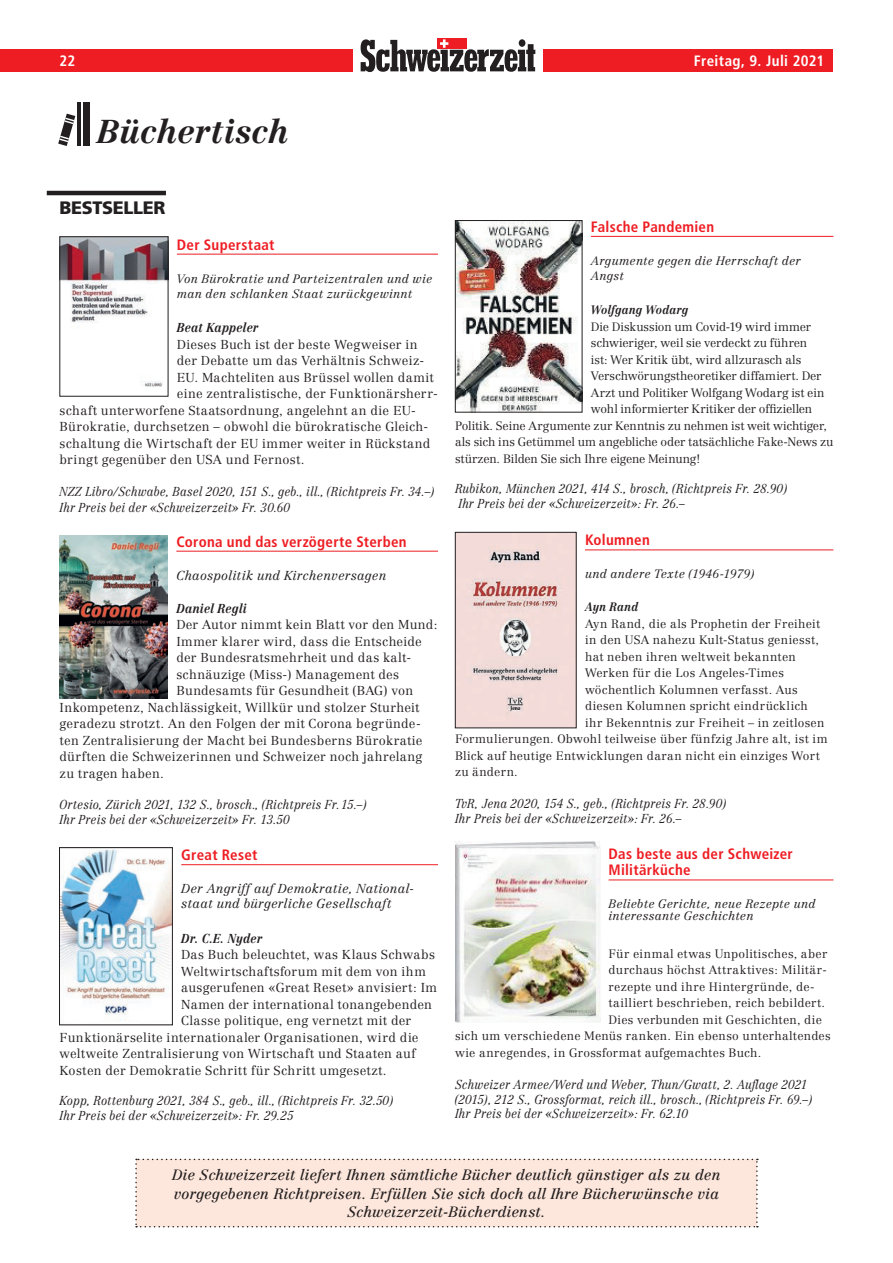
<style>
.page{position:relative;width:893px;height:1263px;background:#fff}
.page>*{position:absolute;margin:0;border:0;box-sizing:border-box;transform-origin:0 0}
.t1{font:32.55px "Centennial Bold Italic Os F";letter-spacing:.005em;color:#231f20}
.t2{font:900 18px "Frutiger";letter-spacing:-.02em;color:#231f20}
.t3{font:700 condensed 15px/16.5px "Frutiger";letter-spacing:.02em;color:#ee1d23}
.t4{font:700 condensed 15px "Frutiger";letter-spacing:.025em;color:#fff}
.t5{font:italic 14.7px/18.8px "Centennial CE";letter-spacing:.005em;color:#231f20;text-align:center}
.t6{font:300 12.75px "Centennial CE";letter-spacing:.025em;color:#231f20}
.t7{font:italic 300 12.75px/15px "Centennial CE";letter-spacing:.005em;color:#231f20;scale:.9 1}
.t8{font:italic 300 12.75px/15px "Centennial CE";letter-spacing:.005em;color:#231f20}
.t9{font:12.75px "Centennial Bold Italic Os F";letter-spacing:.015em;color:#231f20;scale:.9 1}
.t10{font:300 12px "Centennial CE";letter-spacing:.02em;color:#231f20}
.t11{font:300 12px "Centennial CE";letter-spacing:-.005em;color:#231f20}
.t12{font:italic 300 12px/15px "Centennial CE";letter-spacing:.015em;color:#231f20}
.t13{font:300 12px "Centennial CE";letter-spacing:-.015em;color:#231f20}
.t14{font:12px "Centennial Bold Italic Os F";letter-spacing:.015em;color:#231f20;scale:.9 1}
</style>
<div class="page">
<div style="left:0;top:50px;width:352px;height:22px;background:#ee1d23"></div>
<div style="left:544px;top:50px;width:289px;height:22px;background:#ee1d23"></div>
<div style="left:437px;top:38px;width:30px;height:11px;background:#ee1d23"></div>
<svg style="left:361px;top:39px;width:174px;height:33px"></svg>
<div style="left:84px;top:102px;width:6px;height:44px;background:#231f20"></div>
<hr style="left:77px;top:102px;width:4px;height:44px;background:#231f20">
<svg style="left:58px;top:114px;width:18px;height:32px"></svg>
<hr style="left:47px;top:191px;width:119px;height:4px;background:#231f20">
<hr style="left:177px;top:254px;width:261px;height:1px;background:#ee1d23">
<hr style="left:176px;top:551px;width:262px;height:1px;background:#ee1d23">
<hr style="left:181px;top:864px;width:257px;height:1px;background:#ee1d23">
<img style="left:62px;top:238px;width:104px;height:149px">
<div style="left:60px;top:236px;width:108px;height:160px;border:1px solid #231f20"></div>
<div style="left:135px;top:1159px;width:623px;height:68px;background:#fde7dc"></div>
<img style="left:60px;top:535px;width:108px;height:164px">
<img style="left:61px;top:849px;width:110px;height:172px">
<div style="left:59px;top:847px;width:114px;height:178px;border:1px solid #231f20"></div>
<hr style="left:591px;top:236px;width:242px;height:1px;background:#ee1d23">
<hr style="left:585px;top:550px;width:248px;height:1px;background:#ee1d23">
<hr style="left:609px;top:880px;width:224px;height:1px;background:#ee1d23">
<img style="left:457px;top:534px;width:117px;height:192px">
<div style="left:455px;top:532px;width:121px;height:196px;border:1px solid #231f20"></div>
<img style="left:457px;top:222px;width:123px;height:188px">
<div style="left:455px;top:220px;width:127px;height:192px;border:1px solid #231f20"></div>
<img style="left:455px;top:842px;width:145px;height:181px">
<p class="t4" style="left:60px;top:52px;width:17px">22</p>
<p class="t4" style="left:694px;top:52px;width:132px">Freitag, 9. Juli 2021</p>
<h1 class="t1" style="left:97px;top:112px;width:193px">Büchertisch</h1>
<h2 class="t2" style="left:60px;top:197px;width:108px">BESTSELLER</h2>
<p class="t3" style="left:177px;top:236px;width:99px">Der Superstaat</p>
<p class="t12" style="left:177px;top:271px;width:257px">Von Bürokratie und Parteizentralen und wie man den schlanken Staat zurückgewinnt</p>
<p class="t9" style="left:177px;top:320px;width:92px">Beat Kappeler</p>
<p class="t6" style="left:177px;top:336px;width:242px">Dieses Buch ist der beste Wegweiser in</p>
<p class="t6" style="left:177px;top:353px;width:249px">der Debatte um das Verhältnis Schweiz-</p>
<p class="t6" style="left:177px;top:369px;width:258px">EU. Machteliten aus Brüssel wollen damit</p>
<p class="t6" style="left:177px;top:386px;width:263px">eine zentralistische, der Funktionärsherr-</p>
<p class="t6" style="left:60px;top:402px;width:358px">schaft unterworfene Staatsordnung, angelehnt an die EU-</p>
<p class="t6" style="left:60px;top:419px;width:370px">Bürokratie, durchsetzen – obwohl die bürokratische Gleich-</p>
<p class="t6" style="left:60px;top:435px;width:372px">schaltung die Wirtschaft der EU immer weiter in Rückstand</p>
<p class="t6" style="left:60px;top:452px;width:246px">bringt gegenüber den USA und Fernost.</p>
<p class="t7" style="left:60px;top:483px;width:418px;line-height:16.5px">NZZ Libro/Schwabe, Basel 2020, 151 S., geb., ill., (Richtpreis Fr. 34.–)<br>Ihr Preis bei der «Schweizerzeit» Fr. 30.60</p>
<p class="t3" style="left:176px;top:533px;width:232px">Corona und das verzögerte Sterben</p>
<p class="t8" style="left:176px;top:568px;width:211px">Chaospolitik und Kirchenversagen</p>
<p class="t9" style="left:176px;top:600px;width:80px">Daniel Regli</p>
<p class="t6" style="left:176px;top:617px;width:263px">Der Autor nimmt kein Blatt vor den Mund:</p>
<p class="t6" style="left:176px;top:633px;width:247px">Immer klarer wird, dass die Entscheide</p>
<p class="t6" style="left:176px;top:650px;width:236px">der Bundesratsmehrheit und das kalt-</p>
<p class="t6" style="left:176px;top:666px;width:224px">schnäuzige (Miss-) Management des</p>
<p class="t6" style="left:176px;top:683px;width:238px">Bundesamts für Gesundheit (BAG) von</p>
<p class="t6" style="left:60px;top:699px;width:361px">Inkompetenz, Nachlässigkeit, Willkür und stolzer Sturheit</p>
<p class="t6" style="left:60px;top:716px;width:363px">geradezu strotzt. An den Folgen der mit Corona begründe-</p>
<p class="t6" style="left:60px;top:732px;width:364px">ten Zentralisierung der Macht bei Bundesberns Bürokratie</p>
<p class="t6" style="left:60px;top:749px;width:364px">dürften die Schweizerinnen und Schweizer noch jahrelang</p>
<p class="t6" style="left:60px;top:765px;width:106px">zu tragen haben.</p>
<p class="t7" style="left:60px;top:797px;width:343px">Ortesio, Zürich 2021, 132 S., brosch., (Richtpreis Fr.15.–)<br>Ihr Preis bei der «Schweizerzeit» Fr. 13.50</p>
<p class="t3" style="left:181px;top:847px;width:78px">Great Reset</p>
<p class="t8" style="left:181px;top:881px;width:235px">Der Angriff auf Demokratie, National&shy;staat und bürgerliche Gesellschaft</p>
<p class="t9" style="left:181px;top:930px;width:92px">Dr. C.E. Nyder</p>
<p class="t6" style="left:181px;top:947px;width:255px">Das Buch beleuchtet, was Klaus Schwabs</p>
<p class="t6" style="left:181px;top:963px;width:246px">Weltwirtschaftsforum mit dem von ihm</p>
<p class="t6" style="left:181px;top:980px;width:257px">ausgerufenen «Great Reset» anvisiert: Im</p>
<p class="t6" style="left:181px;top:996px;width:252px">Namen der international tonangebenden</p>
<p class="t6" style="left:181px;top:1013px;width:231px">Classe politique, eng vernetzt mit der</p>
<p class="t6" style="left:60px;top:1029px;width:360px">Funktionärselite internationaler Organisationen, wird die</p>
<p class="t6" style="left:60px;top:1046px;width:357px">weltweite Zentralisierung von Wirtschaft und Staaten auf</p>
<p class="t6" style="left:60px;top:1062px;width:329px">Kosten der Demokratie Schritt für Schritt umgesetzt.</p>
<p class="t7" style="left:60px;top:1093px;width:372px">Kopp, Rottenburg 2021, 384 S., geb., ill., (Richtpreis Fr. 32.50)<br>Ihr Preis bei der «Schweizerzeit»: Fr. 29.25</p>
<p class="t3" style="left:591px;top:218px;width:125px">Falsche Pandemien</p>
<p class="t12" style="left:591px;top:253px;width:211px">Argumente gegen die Herrschaft der<br>Angst</p>
<p class="t14" style="left:591px;top:303px;width:110px">Wolfgang Wodarg</p>
<p class="t11" style="left:591px;top:319px;width:222px">Die Diskussion um Covid-19 wird immer</p>
<p class="t11" style="left:591px;top:336px;width:218px">schwieriger, weil sie verdeckt zu führen</p>
<p class="t10" style="left:591px;top:352px;width:212px">ist: Wer Kritik übt, wird allzurasch als</p>
<p class="t11" style="left:591px;top:369px;width:232px">Verschwörungstheoretiker diffamiert. Der</p>
<p class="t11" style="left:591px;top:385px;width:235px">Arzt und Politiker Wolfgang Wodarg ist ein</p>
<p class="t13" style="left:591px;top:402px;width:223px">wohl informierter Kritiker der offiziellen</p>
<p class="t13" style="left:455px;top:418px;width:373px">Politik. Seine Argumente zur Kenntnis zu nehmen ist weit wichtiger,</p>
<p class="t11" style="left:455px;top:435px;width:380px">als sich ins Getümmel um angebliche oder tatsächliche Fake-News zu</p>
<p class="t13" style="left:455px;top:451px;width:247px">stürzen. Bilden Sie sich Ihre eigene Meinung!</p>
<p class="t7" style="left:455px;top:481px;width:371px">Rubikon, München 2021, 414 S., brosch, (Richtpreis Fr. 28.90)<br>Ihr Preis bei der «Schweizerzeit»: Fr. 26.–</p>
<p class="t3" style="left:585px;top:532px;width:66px">Kolumnen</p>
<p class="t12" style="left:585px;top:567px;width:171px">und andere Texte (1946-1979)</p>
<p class="t14" style="left:585px;top:600px;width:61px">Ayn Rand</p>
<p class="t10" style="left:585px;top:616px;width:237px">Ayn Rand, die als Prophetin der Freiheit</p>
<p class="t10" style="left:585px;top:633px;width:235px">in den USA nahezu Kult-Status geniesst,</p>
<p class="t10" style="left:585px;top:649px;width:212px">hat neben ihren weltweit bekannten</p>
<p class="t10" style="left:585px;top:666px;width:201px">Werken für die Los Angeles-Times</p>
<p class="t10" style="left:585px;top:682px;width:214px">wöchentlich Kolumnen verfasst. Aus</p>
<p class="t10" style="left:585px;top:699px;width:224px">diesen Kolumnen spricht eindrücklich</p>
<p class="t10" style="left:585px;top:715px;width:241px">ihr Bekenntnis zur Freiheit – in zeitlosen</p>
<p class="t10" style="left:455px;top:732px;width:374px">Formulierungen. Obwohl teilweise über fünfzig Jahre alt, ist im</p>
<p class="t10" style="left:455px;top:748px;width:366px">Blick auf heutige Entwicklungen daran nicht ein einziges Wort</p>
<p class="t10" style="left:455px;top:765px;width:64px">zu ändern.</p>
<p class="t7" style="left:455px;top:796px;width:303px">TvR, Jena 2020, 154 S., geb., (Richtpreis Fr. 28.90)<br>Ihr Preis bei der «Schweizerzeit»: Fr. 26.–</p>
<p class="t3" style="left:609px;top:845px;width:186px">Das beste aus der Schweizer<br>Militärküche</p>
<p class="t12" style="left:609px;top:898px;width:209px;line-height:12px">Beliebte Gerichte, neue Rezepte und interessante Geschichten</p>
<p class="t10" style="left:609px;top:946px;width:220px">Für einmal etwas Unpolitisches, aber</p>
<p class="t10" style="left:609px;top:963px;width:220px">durchaus höchst Attraktives: Militär-</p>
<p class="t10" style="left:609px;top:979px;width:207px">rezepte und ihre Hintergründe, de-</p>
<p class="t10" style="left:609px;top:996px;width:218px">tailliert beschrieben, reich bebildert.</p>
<p class="t10" style="left:609px;top:1012px;width:215px">Dies verbunden mit Geschichten, die</p>
<p class="t10" style="left:455px;top:1029px;width:377px">sich um verschiedene Menüs ranken. Ein ebenso unterhaltendes</p>
<p class="t10" style="left:455px;top:1045px;width:308px">wie anregendes, in Grossformat aufgemachtes Buch.</p>
<p class="t7" style="left:455px;top:1076px;width:399px">Schweizer Armee/Werd und Weber, Thun/Gwatt, 2. Auflage 2021 (2015), 212 S., Grossformat, reich ill., brosch., (Richtpreis Fr. 69.–)<br>Ihr Preis bei der «Schweizerzeit»: Fr. 62.10</p>
<p class="t5" style="left:172px;top:1165px;width:550px">Die Schweizerzeit liefert Ihnen sämtliche Bücher deutlich günstiger als zu den vorgegebenen Richtpreisen. Erfüllen Sie sich doch all Ihre Bücherwünsche via<br>Schweizerzeit-Bücherdienst.</p>
</div>
